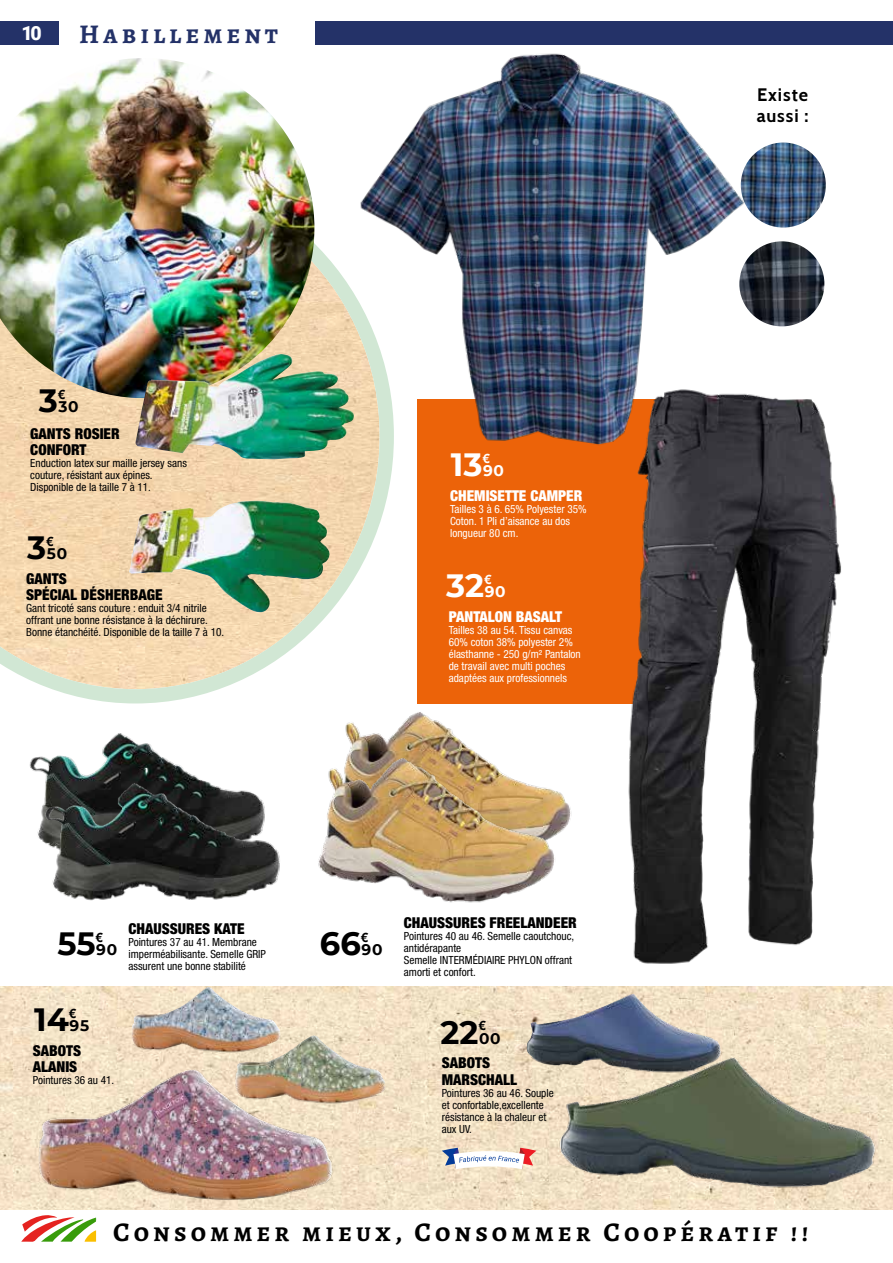
<style>
.page{position:relative;width:893px;height:1263px;background:#fff}
.page>*{position:absolute;margin:0;border:0;box-sizing:border-box;transform-origin:0 0}
.t1{font:700 32.25px "Montserrat";color:#000}
.t2{font:700 32.25px "Montserrat";color:#fff}
.t3{font:700 27px "Alegreya";letter-spacing:.15em;color:#000}
.t4{font:700 27px "Alegreya";letter-spacing:.15em;color:#243268}
.t5{font:900 19.5px "Roboto";color:#fff}
.t6{font:700 18px/21px "Cabin";letter-spacing:.05em;color:#000}
.t7{font:700 15.3px "Montserrat";letter-spacing:.05em;color:#000}
.t8{font:700 15.3px "Montserrat";color:#fff}
.t9{font:900 condensed 15px/16.5px "Helvetica Neue LT Std";color:#000}
.t10{font:900 condensed 15px "Helvetica Neue LT Std";color:#fff}
.t11{font:700 12.9px "Helvetica Neue LT Std";color:#000}
.t12{font:700 12.9px "Helvetica Neue LT Std";color:#fff}
.t13{font:condensed 11.25px/12px "Helvetica Neue LT Std";color:#000}
.t14{font:condensed 11.25px/12px "Helvetica Neue LT Std";color:#fff}
</style>
<div class="page">
<div style="left:417px;top:399px;width:246px;height:304px;background:#ec6309"></div>
<svg style="left:0;top:217px;width:393px;height:486px"></svg>
<img style="left:0;top:987px;width:893px;height:223px">
<div style="left:315px;top:21px;width:578px;height:24px;background:#243268"></div>
<svg style="left:21px;top:1215px;width:75px;height:27px"></svg>
<div style="left:0;top:21px;width:59px;height:24px;background:#243268"></div>
<img style="left:609px;top:394px;width:232px;height:570px">
<img style="left:350px;top:53px;width:400px;height:404px">
<img style="left:301px;top:701px;width:308px;height:46px">
<img style="left:128px;top:987px;width:156px;height:68px">
<img style="left:0;top:1060px;width:339px;height:150px">
<img style="left:232px;top:1035px;width:162px;height:71px">
<img style="left:29px;top:733px;width:170px;height:107px">
<img style="left:519px;top:994px;width:213px;height:85px">
<img style="left:536px;top:1018px;width:357px;height:177px">
<img style="left:0;top:58px;width:314px;height:340px">
<img style="left:136px;top:354px;width:218px;height:105px">
<img style="left:129px;top:501px;width:202px;height:113px">
<svg style="left:442px;top:1148px;width:94px;height:21px"></svg>
<img style="left:318px;top:747px;width:254px;height:156px">
<img style="left:41px;top:779px;width:239px;height:122px">
<img style="left:739px;top:241px;width:85px;height:85px;border-radius:43px">
<img style="left:741px;top:143px;width:85px;height:85px;border-radius:43px">
<h3 class="t5" style="left:22px;top:20px;width:22px">10</h3>
<h2 class="t4" style="left:79px;top:15px;width:201px">Habillement</h2>
<h1 class="t1" style="left:39px;top:378px;width:21px">3</h1>
<p class="t11" style="left:58px;top:386px;width:9px">€</p>
<h3 class="t7" style="left:58px;top:396px;width:22px">30</h3>
<h3 class="t9" style="left:30px;top:425px;width:91px">GANTS ROSIER<br>CONFORT</h3>
<p class="t13" style="left:30px;top:457px;width:158px">Enduction latex sur maille jersey sans couture, résistant aux épines.<br>Disponible de la taille 7 à 11.</p>
<h1 class="t1" style="left:27px;top:525px;width:21px">3</h1>
<p class="t11" style="left:46px;top:533px;width:9px">€</p>
<h3 class="t7" style="left:47px;top:543px;width:22px">50</h3>
<h3 class="t9" style="left:26px;top:570px;width:138px">GANTS<br>SPÉCIAL DÉSHERBAGE</h3>
<p class="t13" style="left:26px;top:602px;width:199px">Gant tricoté sans couture : enduit 3/4 nitrile offrant une bonne résistance à la déchirure.<br>Bonne étanchéité. Disponible de la taille 7 à 10.</p>
<h1 class="t2" style="left:451px;top:442px;width:33px">13</h1>
<p class="t12" style="left:482px;top:450px;width:9px">€</p>
<h3 class="t8" style="left:483px;top:460px;width:22px">90</h3>
<h3 class="t10" style="left:450px;top:486px;width:134px">CHEMISETTE CAMPER</h3>
<p class="t14" style="left:450px;top:503px;width:138px">Tailles 3 à 6. 65% Polyester 35%<br>Coton. 1 Pli d’aisance au dos longueur 80 cm.</p>
<h1 class="t2" style="left:446px;top:563px;width:39px">32</h1>
<p class="t12" style="left:484px;top:571px;width:9px">€</p>
<h3 class="t8" style="left:485px;top:581px;width:22px">90</h3>
<h3 class="t10" style="left:449px;top:607px;width:115px">PANTALON BASALT</h3>
<p class="t14" style="left:449px;top:624px;width:134px">Tailles 38 au 54. Tissu canvas<br>60% coton 38% polyester 2% élasthanne - 250 g/m² Pantalon de travail avec multi poches adaptées aux professionnels</p>
<h3 class="t9" style="left:128px;top:920px;width:117px">CHAUSSURES KATE</h3>
<p class="t13" style="left:128px;top:936px;width:139px">Pointures 37 au 41. Membrane imperméabilisante. Semelle GRIP assurent une bonne stabilité</p>
<h1 class="t1" style="left:320px;top:920px;width:43px">66</h1>
<p class="t11" style="left:361px;top:929px;width:9px">€</p>
<p class="t11" style="left:96px;top:929px;width:9px">€</p>
<h3 class="t7" style="left:96px;top:938px;width:22px">90</h3>
<h1 class="t1" style="left:57px;top:920px;width:40px">55</h1>
<h3 class="t7" style="left:361px;top:938px;width:22px">90</h3>
<h1 class="t1" style="left:34px;top:996px;width:36px">14</h1>
<p class="t11" style="left:69px;top:1005px;width:9px">€</p>
<h3 class="t7" style="left:70px;top:1015px;width:21px">95</h3>
<h3 class="t9" style="left:33px;top:1042px;width:50px">SABOTS<br>ALANIS</h3>
<p class="t13" style="left:33px;top:1074px;width:83px">Pointures 36 au 41.</p>
<h3 class="t9" style="left:404px;top:914px;width:174px">CHAUSSURES FREELANDEER</h3>
<p class="t13" style="left:404px;top:930px;width:172px">Pointures 40 au 46. Semelle caoutchouc, antidérapante<br>Semelle INTERMÉDIAIRE PHYLON offrant amorti et confort.</p>
<h1 class="t1" style="left:440px;top:1009px;width:39px">22</h1>
<p class="t11" style="left:478px;top:1018px;width:9px">€</p>
<h3 class="t7" style="left:479px;top:1027px;width:23px">00</h3>
<h3 class="t9" style="left:442px;top:1054px;width:77px">SABOTS<br>MARSCHALL</h3>
<p class="t13" style="left:442px;top:1086px;width:113px">Pointures 36 au 46. Souple et confortable,excellente résistance à la chaleur et aux UV.</p>
<h3 class="t6" style="left:757px;top:83px;width:53px">Existe aussi :</h3>
<h2 class="t3" style="left:113px;top:1213px;width:697px">Consommer mieux, Consommer Coopératif !!</h2>
</div>
